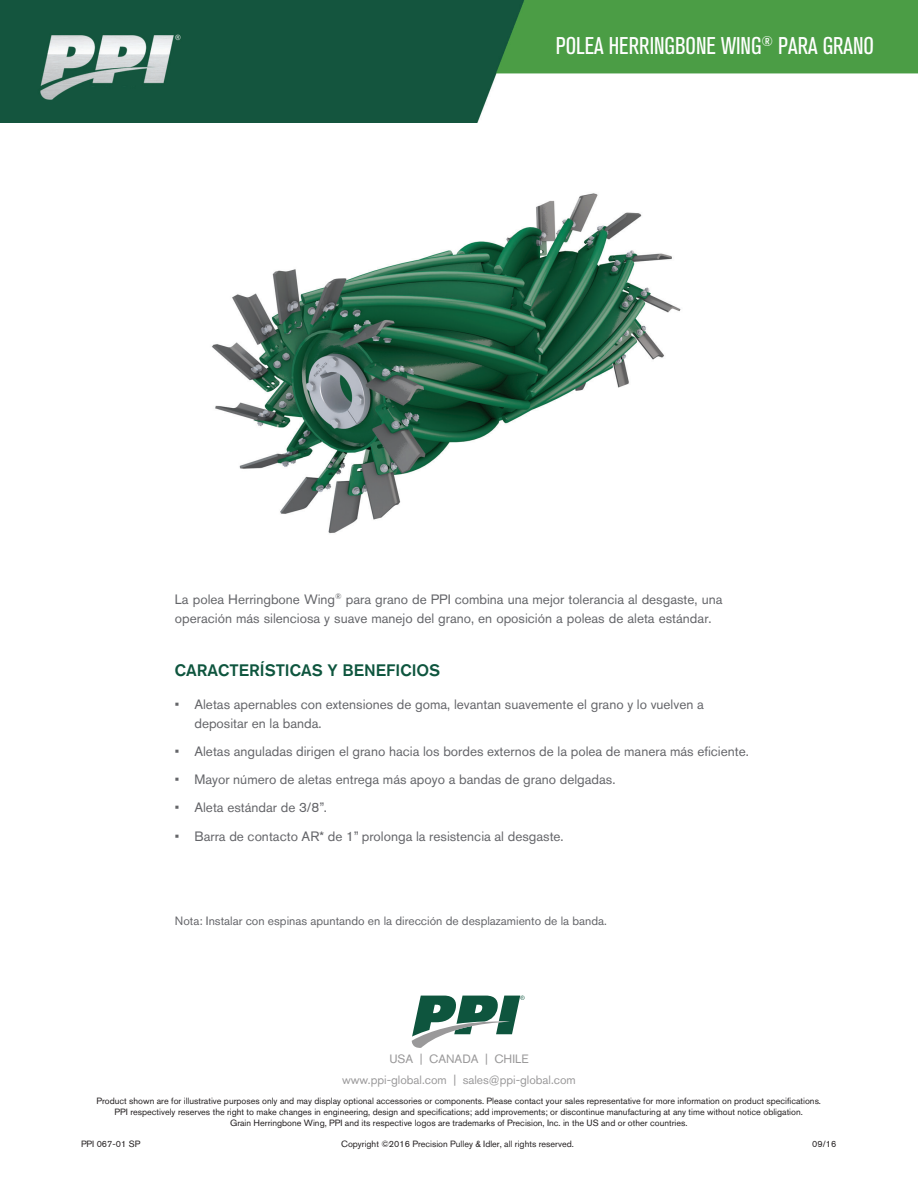
<style>
.page{position:relative;width:918px;height:1188px;background:#fff}
.page>*{position:absolute;margin:0;border:0;box-sizing:border-box;transform-origin:0 0}
.t1{font:condensed 24px "Akzidenz Grotesk BQ";color:#fff}
.t2{font:500 16.5px "Akzidenz Grotesk BQ";color:#0e553e}
.t3{font:13.5px/19.5px "Akzidenz Grotesk BQ";color:#646569}
.t4{font:12px "Akzidenz Grotesk BQ";color:#646569}
.t5{font:12px/21px "Akzidenz Grotesk BQ";color:#9a999a;text-align:center}
.t6{font:9px/10.8px "Akzidenz Grotesk BQ";color:#231f20;text-align:center}
</style>
<div class="page">
<img style="left:0;top:0;width:918px;height:123px">
<img style="left:211px;top:193px;width:470px;height:341px">
<svg style="left:412px;top:996px;width:113px;height:52px"></svg>
<h1 class="t1" style="left:556px;top:32px;width:320px">POLEA HERRINGBONE WING<sup>®</sup> PARA GRANO</h1>
<h3 class="t3" style="left:175px;top:589px;width:549px">La polea Herringbone Wing<sup>®</sup> para grano de PPI combina una mejor tolerancia al desgaste, una operación más silenciosa y suave manejo del grano, en oposición a poleas de aleta estándar.</h3>
<h2 class="t2" style="left:175px;top:660px;width:267px">CARACTERÍSTICAS Y BENEFICIOS</h2>
<h3 class="t3" style="left:194px;top:694px;width:511px;text-indent:-19px">• Aletas apernables con extensiones de goma, levantan suavemente el grano y lo vuelven a depositar en la banda.</h3>
<h3 class="t3" style="left:175px;top:742px;width:575px">• Aletas anguladas dirigen el grano hacia los bordes externos de la polea de manera más eficiente.</h3>
<h3 class="t3" style="left:175px;top:770px;width:442px">• Mayor número de aletas entrega más apoyo a bandas de grano delgadas.</h3>
<h3 class="t3" style="left:175px;top:798px;width:153px">• Aleta estándar de 3/8”.</h3>
<h3 class="t3" style="left:175px;top:826px;width:390px">• Barra de contacto AR* de 1” prolonga la resistencia al desgaste.</h3>
<h3 class="t4" style="left:175px;top:914px;width:434px">Nota: Instalar con espinas apuntando en la dirección de desplazamiento de la banda.</h3>
<h3 class="t5" style="left:342px;top:1048px;width:235px">USA | CANADA | CHILE www.ppi-global.com | sales@ppi-global.com</h3>
<p class="t6" style="left:96px;top:1096px;width:726px">Product shown are for illustrative purposes only and may display optional accessories or components. Please contact your sales representative for more information on product specifications.<br>PPI respectively reserves the right to make changes in engineering, design and specifications; add improvements; or discontinue manufacturing at any time without notice obligation.<br>Grain Herringbone Wing, PPI and its respective logos are trademarks of Precision, Inc. in the US and or other countries.</p>
<p class="t6" style="left:81px;top:1139px;width:61px">PPI 067-01 SP</p>
<p class="t6" style="left:341px;top:1139px;width:234px">Copyright ©2016 Precision Pulley &amp; Idler, all rights reserved.</p>
<p class="t6" style="left:812px;top:1139px;width:25px">09/16</p>
</div>
